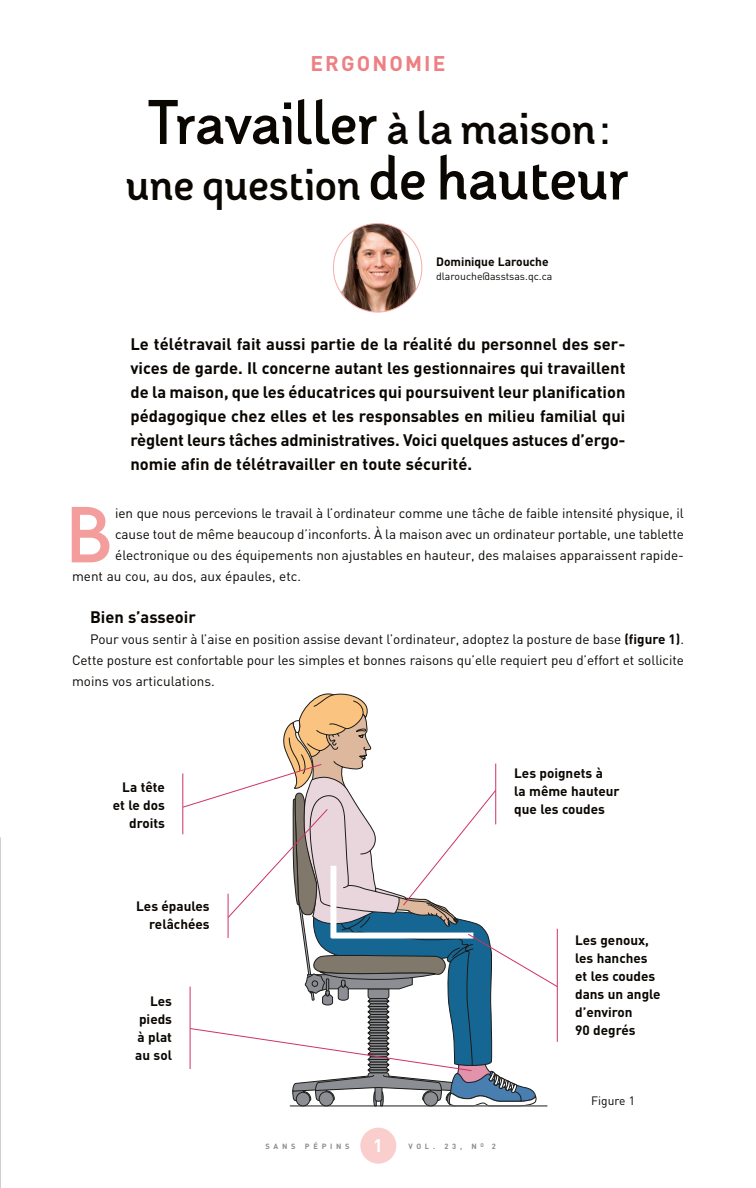
<style>
.page{position:relative;width:756px;height:1188px;background:#fff}
.page>*{position:absolute;margin:0;border:0;box-sizing:border-box;transform-origin:0 0}
.t1{font:700 75.6px "Adoquin";color:#f39d9c}
.sp-article-titres{font:700 60px "Adoquin";letter-spacing:-.005em;color:#0a0602}
.sp-article-titres-2{font:700 45px "Adoquin";color:#0a0602}
.t2{font:700 21px "DIN";letter-spacing:.1em;color:#ee8083}
.t3{font:700 18px "DIN";color:#fff}
.sp-article-intro{font:700 16.5px/24px "DIN";color:#0a0602;text-align:justify}
.ap-article-1er-soust{font:700 16.5px "DIN";color:#0a0602}
.sp-article-texte{font:13.5px/21px "DIN";letter-spacing:-.005em;color:#0a0602;text-align:justify}
.sp-article-texte-2{font:700 13.5px/18px "DIN";color:#0a0602;text-align:right}
.t4{font:700 12px "DIN";color:#0a0602}
.sp-photo-legende{font:12px "DIN";color:#0a0602}
.t5{font:10.5px "DIN";color:#0a0602}
.t6{font:700 7.5px "DIN";letter-spacing:.5em;color:#8e8b8b}
.s1{font-size:45px}
.s2{font-size:60px}
.s3{font-weight:700}
</style>
<div class="page">
<hr style="left:290px;top:1106px;width:257px;height:1px;background:#1c1c1a">
<img style="left:333px;top:224px;width:89px;height:88px;border-radius:44px">
<div style="left:360px;top:1128px;width:36px;height:36px;background:#f9cecd;border-radius:50%"></div>
<svg style="left:182px;top:693px;width:376px;height:413px"></svg>
<hr style="left:557px;top:929px;width:1px;height:113px;background:#ce3366">
<hr style="left:495px;top:764px;width:1px;height:60px;background:#ce3366">
<hr style="left:182px;top:773px;width:1px;height:61px;background:#ce3366">
<hr style="left:228px;top:894px;width:1px;height:44px;background:#ce3366">
<hr style="left:190px;top:987px;width:1px;height:82px;background:#ce3366">
<p class="t2" style="left:311px;top:50px;width:136px">ERGONOMIE</p>
<p class="sp-article-titres" style="left:147px;top:84px;width:463px">Travailler <span class="s1">à la maison:</span></p>
<p class="sp-article-titres-2" style="left:126px;top:155px;width:506px">une question <span class="s2">de hauteur</span></p>
<p class="t4" style="left:436px;top:254px;width:114px">Dominique Larouche</p>
<p class="t5" style="left:436px;top:270px;width:118px">dlarouche@asstsas.qc.ca</p>
<p class="sp-article-intro" style="left:130px;top:332px;width:497px">Le télétravail fait aussi partie de la réalité du personnel des ser&shy;vices de garde. Il concerne autant les gestionnaires qui travaillent de la maison, que les éducatrices qui poursuivent leur planification pédagogique chez elles et les responsables en milieu familial qui règlent leurs tâches administratives. Voici quelques astuces d’ergo&shy;nomie afin de télétravailler en toute sécurité.</p>
<p class="sp-article-texte" style="left:115px;top:503px;width:570px">ien que nous percevions le travail à l’ordinateur comme une tâche de faible intensité physique, il</p>
<p class="sp-article-texte" style="left:115px;top:524px;width:570px">cause tout de même beaucoup d’inconforts. À la maison avec un ordinateur portable, une tablette</p>
<p class="sp-article-texte" style="left:115px;top:545px;width:570px">électronique ou des équipements non ajustables en hauteur, des malaises apparaissent rapide-</p>
<p class="sp-article-texte" style="left:72px;top:566px;width:231px">ment au cou, au dos, aux épaules, etc.</p>
<p class="ap-article-1er-soust" style="left:90px;top:607px;width:107px">Bien s’asseoir</p>
<p class="sp-article-texte" style="left:72px;top:629px;width:614px;text-indent:18px">Pour vous sentir à l’aise en position assise devant l’ordinateur, adoptez la posture de base <span class="s3">(figure 1)</span>.<br>Cette posture est confortable pour les simples et bonnes raisons qu’elle requiert peu d’effort et sollicite moins vos articulations.</p>
<p class="t1" style="left:67px;top:487px;width:48px">B</p>
<p class="sp-article-texte-2" style="left:122px;top:778px;width:44px">La tête</p>
<p class="sp-article-texte-2" style="left:113px;top:796px;width:54px">et le dos droits</p>
<p class="sp-article-texte-2" style="left:136px;top:896px;width:75px">Les épaules relâchées</p>
<p class="sp-article-texte-2" style="left:139px;top:992px;width:35px">Les pieds</p>
<p class="sp-article-texte-2" style="left:138px;top:1028px;width:36px">à plat</p>
<p class="sp-article-texte-2" style="left:135px;top:1046px;width:38px">au sol</p>
<p class="sp-article-texte-2" style="left:514px;top:764px;width:107px;text-align:left">Les poignets à<br>la même hauteur que les coudes</p>
<p class="t3" style="left:373px;top:1134px;width:11px">1</p>
<p class="t6" style="left:492px;top:1142px;width:6px">2</p>
<p class="t6" style="left:265px;top:1142px;width:86px">SANS PÉPINS</p>
<p class="t6" style="left:408px;top:1142px;width:77px">VOL. 23, N <sup>O</sup></p>
<p class="sp-article-texte-2" style="left:575px;top:930px;width:75px">Les genoux,</p>
<p class="sp-article-texte-2" style="left:575px;top:948px;width:74px">les hanches</p>
<p class="sp-article-texte-2" style="left:575px;top:966px;width:82px">et les coudes</p>
<p class="sp-article-texte-2" style="left:575px;top:984px;width:87px;text-align:left">dans un angle d’environ</p>
<p class="sp-article-texte-2" style="left:575px;top:1020px;width:62px">90 degrés</p>
<p class="sp-photo-legende" style="left:591px;top:1093px;width:45px">Figure 1</p>
</div>
